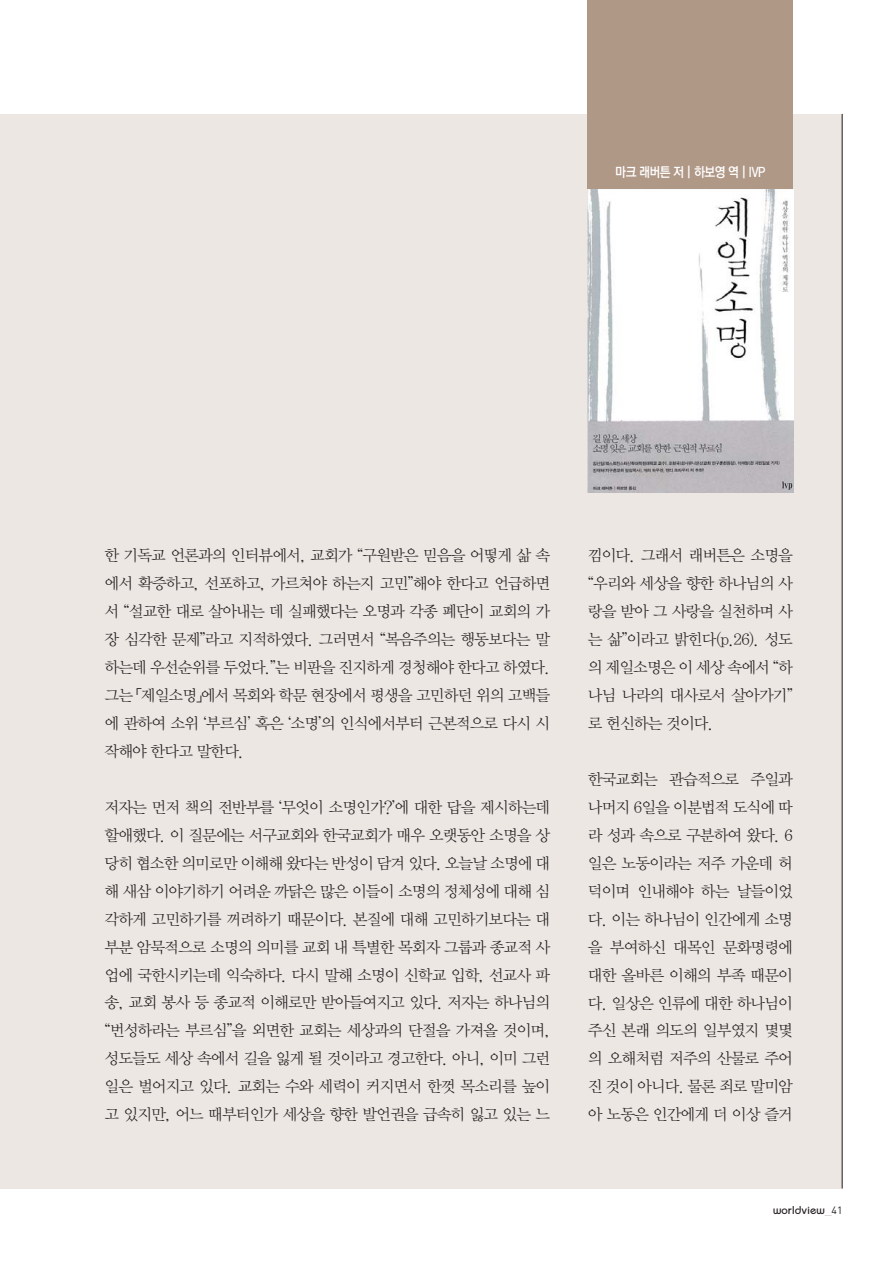
<style>
.page{position:relative;width:893px;height:1263px;background:#fff}
.page>*{position:absolute;margin:0;border:0;box-sizing:border-box;transform-origin:0 0}
.t1{font:15.75px/27.9px "YDVY Mj O Std 32 KS Cms UHC H";letter-spacing:-.06em;color:#231f20;text-align:justify}
.t2{font:13.35px "YDVYGO Std 54 KS Cms UHC H";letter-spacing:-.05em;color:#fff;scale:.91 1}
.t3{font:500 10.5px "Bauhaus";color:#231f20}
.s1{font-family:"DIN";font-weight:400}
</style>
<div class="page">
<div style="left:1px;top:114px;width:841px;height:1075px;background:#ece7e3"></div>
<hr style="left:842px;top:114px;width:1px;height:1075px;background:#231f20">
<img style="left:588px;top:189px;width:205px;height:304px">
<div style="left:588px;top:0;width:205px;height:189px;background:#b09887"></div>
<p class="t2" style="left:615px;top:166px;width:167px">마크 래버튼 저 | 하보영 역 | IVP</p>
<p class="t1" style="left:105px;top:542px;width:447px">한 기독교 언론과의 인터뷰에서, 교회가 “구원받은 믿음을 어떻게 삶 속 에서 확증하고, 선포하고, 가르쳐야 하는지 고민”해야 한다고 언급하면 서 “설교한 대로 살아내는 데 실패했다는 오명과 각종 폐단이 교회의 가 장 심각한 문제”라고 지적하였다. 그러면서 “복음주의는 행동보다는 말 하는데 우선순위를 두었다.”는 비판을 진지하게 경청해야 한다고 하였다. 그는 「제일소명」에서 목회와 학문 현장에서 평생을 고민하던 위의 고백들 에 관하여 소위 ‘부르심’ 혹은 ‘소명’의 인식에서부터 근본적으로 다시 시 작해야 한다고 말한다.</p>
<p class="t1" style="left:105px;top:794px;width:447px">저자는 먼저 책의 전반부를 ‘무엇이 소명인가?’에 대한 답을 제시하는데 할애했다. 이 질문에는 서구교회와 한국교회가 매우 오랫동안 소명을 상 당히 협소한 의미로만 이해해 왔다는 반성이 담겨 있다. 오늘날 소명에 대 해 새삼 이야기하기 어려운 까닭은 많은 이들이 소명의 정체성에 대해 심 각하게 고민하기를 꺼려하기 때문이다. 본질에 대해 고민하기보다는 대 부분 암묵적으로 소명의 의미를 교회 내 특별한 목회자 그룹과 종교적 사 업에 국한시키는데 익숙하다. 다시 말해 소명이 신학교 입학, 선교사 파 송, 교회 봉사 등 종교적 이해로만 받아들여지고 있다. 저자는 하나님의 “번성하라는 부르심”을 외면한 교회는 세상과의 단절을 가져올 것이며, 성도들도 세상 속에서 길을 잃게 될 것이라고 경고한다. 아니, 이미 그런 일은 벌어지고 있다. 교회는 수와 세력이 커지면서 한껏 목소리를 높이 고 있지만, 어느 때부터인가 세상을 향한 발언권을 급속히 잃고 있는 느</p>
<p class="t1" style="left:588px;top:542px;width:207px">낌이다. 그래서 래버튼은 소명을 “우리와 세상을 향한 하나님의 사 랑을 받아 그 사랑을 실천하며 사 는 삶”이라고 밝힌다(p.26). 성도 의 제일소명은 이 세상 속에서 “하 나님 나라의 대사로서 살아가기” 로 헌신하는 것이다.</p>
<p class="t1" style="left:588px;top:766px;width:207px">한국교회는 관습적으로 주일과 나머지 6일을 이분법적 도식에 따 라 성과 속으로 구분하여 왔다. 6 일은 노동이라는 저주 가운데 허 덕이며 인내해야 하는 날들이었 다. 이는 하나님이 인간에게 소명 을 부여하신 대목인 문화명령에 대한 올바른 이해의 부족 때문이 다. 일상은 인류에 대한 하나님이 주신 본래 의도의 일부였지 몇몇 의 오해처럼 저주의 산물로 주어 진 것이 아니다. 물론 죄로 말미암 아 노동은 인간에게 더 이상 즐거</p>
<p class="t3" style="left:773px;top:1204px;width:71px">worldview_<span class="s1">41</span></p>
</div>
